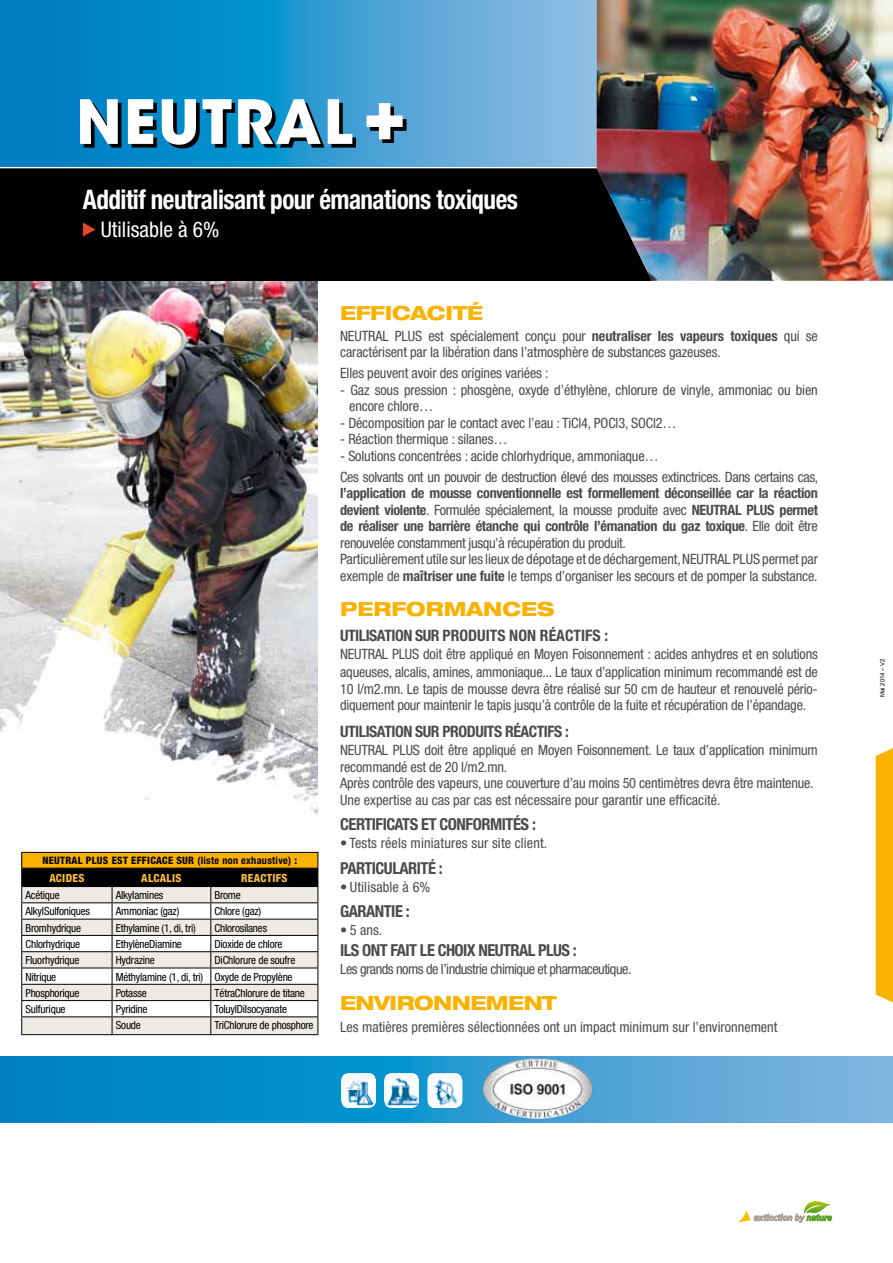
<style>
.page{position:relative;width:893px;height:1263px;background:#fff}
.page>*{position:absolute;margin:0;border:0;box-sizing:border-box;transform-origin:0 0}
.t1{font:700 condensed 27px "Helvetica Neue";letter-spacing:-.02em;color:#fff;scale:.93 1}
.t2{font:condensed 21.6px "Helvetica Neue";color:#fff}
.t3{font:800 expanded 19.5px "Helvetica Neue";letter-spacing:-.015em;color:#f9b200}
.t4{font:700 condensed 16.5px "Helvetica Neue";letter-spacing:-.035em;color:#4b4b4d}
.t5{font:700 condensed 15.75px "Helvetica Neue";letter-spacing:-.015em;color:#4b4b4d}
.t6{font:condensed 14.25px/16.5px "Helvetica Neue";letter-spacing:-.01em;color:#4b4b4d}
.t7{font:condensed 14.25px "Helvetica Neue";letter-spacing:-.035em;color:#4b4b4d}
.t8{font:condensed 14.25px "Helvetica Neue";letter-spacing:.01em;color:#4b4b4d}
.t9{font:condensed 11.25px "Helvetica Neue";letter-spacing:-.02em;color:#000}
.t10{font:800 condensed 11.25px "Helvetica Neue";letter-spacing:.03em;color:#fabd34}
.t11{font:800 condensed 10.2px "Helvetica Neue";letter-spacing:.03em;color:#000}
.t12{font:6px "Arial";color:#000}
.s1{font-weight:700}
</style>
<div class="page">
<img style="left:0;top:281px;width:317px;height:533px">
<svg style="left:0;top:0;width:466px;height:166px;background:#1d91cd"></svg>
<div style="left:0;top:168px;width:466px;height:113px;background:#000"></div>
<svg style="left:80px;top:99px;width:41px;height:49px"></svg>
<svg style="left:128px;top:99px;width:228px;height:49px"></svg>
<svg style="left:367px;top:103px;width:39px;height:40px"></svg>
<svg style="left:466px;top:0;width:131px;height:281px;background:#4c6d85"></svg>
<img style="left:597px;top:0;width:296px;height:281px">
<div style="left:876px;top:748px;width:17px;height:254px;background:#f9b200"></div>
<svg style="left:738px;top:1201px;width:94px;height:22px"></svg>
<svg style="left:83px;top:223px;width:13px;height:14px"></svg>
<svg style="left:0;top:1056px;width:893px;height:67px;background:#2d98d0"></svg>
<img style="left:483px;top:1058px;width:110px;height:61px">
<img style="left:343px;top:1073px;width:33px;height:35px">
<img style="left:385px;top:1073px;width:34px;height:35px">
<img style="left:428px;top:1073px;width:34px;height:35px">
<svg style="left:341px;top:1073px;width:35px;height:35px"></svg>
<svg style="left:384px;top:1073px;width:35px;height:35px"></svg>
<svg style="left:427px;top:1073px;width:35px;height:35px"></svg>
<hr style="left:21px;top:852px;width:91px;height:1px;background:#000">
<hr style="left:112px;top:852px;width:99px;height:1px;background:#000">
<hr style="left:211px;top:852px;width:107px;height:1px;background:#000">
<svg style="left:21px;top:853px;width:297px;height:181px"></svg>
<hr style="left:21px;top:1034px;width:91px;height:1px;background:#000">
<hr style="left:112px;top:1034px;width:99px;height:1px;background:#000">
<hr style="left:211px;top:1034px;width:107px;height:1px;background:#000">
<h1 class="t1" style="left:83px;top:184px;width:469px">Additif neutralisant pour émanations toxiques</h1>
<h2 class="t2" style="left:101px;top:216px;width:120px">Utilisable à 6%</h2>
<p class="t11" style="left:42px;top:854px;width:256px">NEUTRAL PLUS EST EFFICACE SUR <span class="s1">(liste non exhaustive)</span> :</p>
<p class="t10" style="left:49px;top:871px;width:36px">ACI DES</p>
<p class="t10" style="left:141px;top:871px;width:37px">ALCALIS</p>
<p class="t10" style="left:241px;top:871px;width:38px">REACTIFS</p>
<p class="t9" style="left:25px;top:889px;width:36px">Acétique</p>
<p class="t9" style="left:116px;top:889px;width:49px">Alkylamines</p>
<p class="t9" style="left:215px;top:889px;width:28px">Brome</p>
<p class="t9" style="left:25px;top:905px;width:66px">AlkylSulfoniques</p>
<p class="t9" style="left:116px;top:905px;width:65px">Ammoniac (gaz)</p>
<p class="t9" style="left:215px;top:905px;width:48px">Chlore (gaz)</p>
<p class="t9" style="left:25px;top:921px;width:57px">Bromhydrique</p>
<p class="t9" style="left:116px;top:921px;width:82px">Ethylamine (1, di, tri)</p>
<p class="t9" style="left:215px;top:921px;width:54px">Chlorosilanes</p>
<p class="t9" style="left:25px;top:937px;width:56px">Chlorhydrique</p>
<p class="t9" style="left:116px;top:937px;width:68px">EthylèneDiamine</p>
<p class="t9" style="left:215px;top:937px;width:69px">Dioxide de chlore</p>
<p class="t9" style="left:26px;top:954px;width:55px">Fluorhydrique</p>
<p class="t9" style="left:116px;top:954px;width:41px">Hydrazine</p>
<p class="t9" style="left:215px;top:954px;width:82px">DiChlorure de soufre</p>
<p class="t9" style="left:26px;top:970px;width:32px">Nitrique</p>
<p class="t9" style="left:116px;top:970px;width:178px">Méthylamine (1, di, tri) Oxyde de Propylène</p>
<p class="t9" style="left:26px;top:986px;width:55px">Phosphorique</p>
<p class="t9" style="left:116px;top:986px;width:32px">Potasse</p>
<p class="t9" style="left:215px;top:986px;width:92px">TétraChlorure de titane</p>
<p class="t9" style="left:26px;top:1003px;width:42px">Sulfurique</p>
<p class="t9" style="left:116px;top:1003px;width:33px">Pyridine</p>
<p class="t9" style="left:215px;top:1003px;width:74px">ToluylDiIsocyanate</p>
<p class="t9" style="left:116px;top:1019px;width:27px">Soude</p>
<p class="t9" style="left:215px;top:1019px;width:100px">TriChlorure de phosphore</p>
<h3 class="t3" style="left:340px;top:300px;width:144px">EFFICACITÉ</h3>
<p class="t6" style="left:340px;top:327px;width:479px">NEUTRAL PLUS est spécialement conçu pour <span class="s1">neutraliser les vapeurs toxiques</span> qui se caractérisent par la libération dans l’atmosphère de substances gazeuses.</p>
<p class="t6" style="left:340px;top:365px;width:210px">Elles peuvent avoir des origines variées :</p>
<p class="t6" style="left:349px;top:381px;width:470px;text-indent:-9px">- Gaz sous pression : phosgène, oxyde d’éthylène, chlorure de vinyle, ammoniac ou bien encore chlore…</p>
<p class="t6" style="left:340px;top:414px;width:338px">- Décomposition par le contact avec l’eau : TiCl4, POCl3, SOCl2…</p>
<p class="t6" style="left:340px;top:431px;width:169px">- Réaction thermique : silanes…</p>
<p class="t6" style="left:340px;top:445px;width:480px;line-height:21px">- Solutions concentrées : acide chlorhydrique, ammoniaque…<br>Ces solvants ont un pouvoir de destruction élevé des mousses extinctrices. Dans certains cas,</p>
<p class="t6" style="left:340px;top:485px;width:479px"><span class="s1">l’application de mousse conventionnelle est formellement déconseillée car la réaction devient violente</span>. Formulée spécialement, la mousse produite avec <span class="s1">NEUTRAL PLUS permet de réaliser une barrière étanche qui contrôle l’émanation du gaz toxique</span>. Elle doit être renouvelée constamment jusqu’à récupération du produit.<br>Particulièrement utile sur les lieux de dépotage et de déchargement, NEUTRAL PLUS permet par exemple de <span class="s1">maîtriser une fuite</span> le temps d’organiser les secours et de pomper la substance.</p>
<h3 class="t3" style="left:340px;top:596px;width:216px">PERFORMANCES</h3>
<p class="t5" style="left:340px;top:626px;width:16px">Utilisation</p>
<p class="t5" style="left:415px;top:626px;width:70px">sur Produits</p>
<p class="t5" style="left:509px;top:626px;width:10px">non</p>
<p class="t5" style="left:540px;top:626px;width:70px">r éacti fs :</p>
<p class="t6" style="left:340px;top:645px;width:479px;line-height:18px">NEUTRAL PLUS doit être appliqué en Moyen Foisonnement : acides anhydres et en solutions aqueuses, alcalis, amines, ammoniaque... Le taux d’application minimum recommandé est de</p>
<p class="t6" style="left:340px;top:680px;width:479px">10 l/m2.mn. Le tapis de mousse devra être réalisé sur 50 cm de hauteur et renouvelé pério&shy;diquement pour maintenir le tapis jusqu’à contrôle de la fuite et récupération de l’épandage.</p>
<p class="t5" style="left:340px;top:722px;width:16px">Utilisation</p>
<p class="t5" style="left:415px;top:722px;width:68px">sur Produits</p>
<p class="t5" style="left:505px;top:722px;width:65px">r éacti fs :</p>
<p class="t6" style="left:340px;top:742px;width:479px">NEUTRAL PLUS doit être appliqué en Moyen Foisonnement. Le taux d’application minimum recommandé est de 20 l/m2.mn.<br>Après contrôle des vapeurs, une couverture d’au moins 50 centimètres devra être maintenue.<br>Une expertise au cas par cas est nécessaire pour garantir une efficacité.</p>
<p class="t4" style="left:340px;top:814px;width:8px">Certi</p>
<p class="t4" style="left:376px;top:814px;width:162px">ficats et conformités :</p>
<p class="t8" style="left:340px;top:835px;width:209px">• Tests réels miniatures sur site client.</p>
<p class="t4" style="left:340px;top:858px;width:16px">Parti</p>
<p class="t4" style="left:376px;top:858px;width:17px">cularit</p>
<p class="t4" style="left:428px;top:858px;width:16px">é :</p>
<p class="t8" style="left:340px;top:879px;width:92px">• Utilisable à 6%</p>
<p class="t4" style="left:340px;top:901px;width:18px">Garantie</p>
<p class="t4" style="left:406px;top:901px;width:5px">:</p>
<p class="t6" style="left:340px;top:922px;width:44px">• 5 ans.</p>
<p class="t4" style="left:340px;top:940px;width:238px">Ils ont fait le choix NEUTRAL PLUS :</p>
<p class="t7" style="left:340px;top:961px;width:293px">Les grands noms de l’industrie chimique et pharmaceutique.</p>
<h3 class="t3" style="left:340px;top:990px;width:218px">ENVIRONNEMENT</h3>
<p class="t6" style="left:340px;top:1019px;width:439px">Les matières premières sélectionnées ont un impact minimum sur l’environnement</p>
<p class="t12" style="left:878px;top:697px;width:40px;rotate:-90deg">Mai 2014 – V2</p>
</div>
